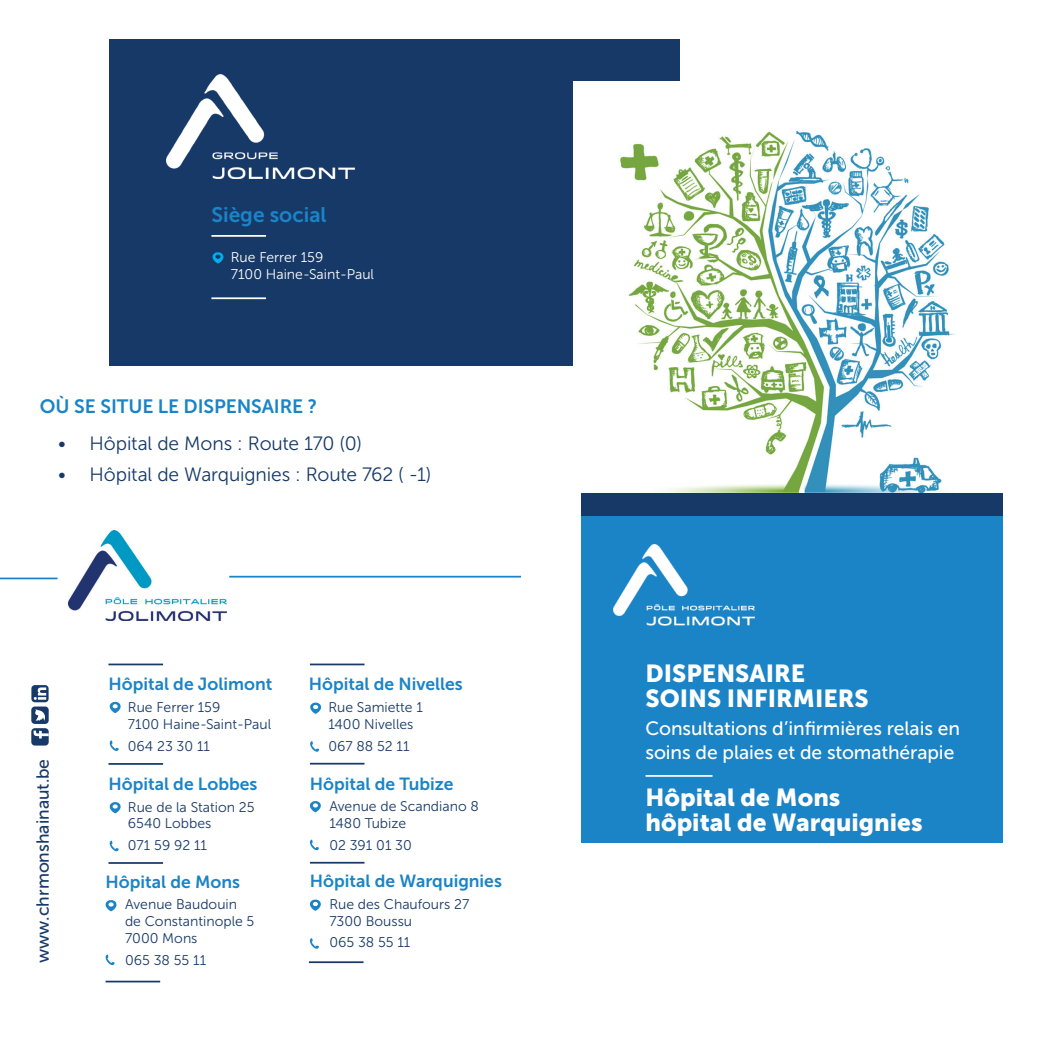
<style>
.page{position:relative;width:1042px;height:1042px;background:#fff}
.page>*{position:absolute;margin:0;border:0;box-sizing:border-box;transform-origin:0 0}
.t1{font:24.5px/24.5px "Museo Sans 900";color:#fff}
.t2{font:21px "Museo Sans 700";color:#1b84c6}
.t3{font:19.25px/24.5px "Museo Sans 500";letter-spacing:-.005em;color:#fff}
.t4{font:19.25px "Museo Sans 300";letter-spacing:-.005em;color:#173968}
.t5{font:19.25px "Museo Sans 700";letter-spacing:-.005em;color:#1b84c6}
.t6{font:17.5px "Museo Sans 700";color:#1b84c6}
.t7{font:17.5px "Museo Sans 500";color:#173968}
.t8{font:14px/16.8px "Museo Sans 300";color:#173968}
.t9{font:14px/16.8px "Museo Sans 300";color:#fff}
</style>
<div class="page">
<div style="left:110px;top:40px;width:570px;height:326px;background:#173968"></div>
<svg style="left:212px;top:252px;width:11px;height:12px"></svg>
<hr style="left:211px;top:235px;width:55px;height:2px;background:#fff">
<hr style="left:211px;top:297px;width:55px;height:2px;background:#fff">
<img style="left:166px;top:75px;width:188px;height:104px">
<img style="left:68px;top:530px;width:159px;height:91px">
<div style="left:31px;top:728px;width:18px;height:17px;background:#173968;border-radius:4px"></div>
<svg style="left:34px;top:730px;width:15px;height:8px"></svg>
<div style="left:31px;top:706px;width:18px;height:18px;background:#173968;border-radius:4px"></div>
<svg style="left:35px;top:709px;width:10px;height:12px"></svg>
<div style="left:31px;top:685px;width:18px;height:17px;background:#173968;border-radius:4px"></div>
<svg style="left:34px;top:687px;width:12px;height:13px"></svg>
<hr style="left:0;top:577px;width:58px;height:2px;background:#1b84c6">
<hr style="left:229px;top:576px;width:292px;height:1px;background:#1b84c6">
<hr style="left:310px;top:763px;width:54px;height:1px;background:#173968">
<hr style="left:310px;top:862px;width:54px;height:1px;background:#173968">
<hr style="left:310px;top:663px;width:54px;height:2px;background:#173968">
<hr style="left:108px;top:763px;width:55px;height:2px;background:#173968">
<hr style="left:108px;top:862px;width:55px;height:2px;background:#173968">
<hr style="left:108px;top:663px;width:55px;height:2px;background:#173968">
<hr style="left:309px;top:961px;width:54px;height:2px;background:#173968">
<svg style="left:109px;top:701px;width:12px;height:12px"></svg>
<svg style="left:110px;top:740px;width:9px;height:11px"></svg>
<svg style="left:310px;top:801px;width:11px;height:12px"></svg>
<svg style="left:310px;top:839px;width:9px;height:11px"></svg>
<svg style="left:310px;top:899px;width:11px;height:12px"></svg>
<svg style="left:310px;top:938px;width:9px;height:11px"></svg>
<img style="left:573px;top:81px;width:382px;height:412px">
<svg style="left:109px;top:802px;width:12px;height:12px"></svg>
<svg style="left:110px;top:840px;width:9px;height:11px"></svg>
<svg style="left:310px;top:702px;width:11px;height:12px"></svg>
<svg style="left:310px;top:741px;width:9px;height:11px"></svg>
<hr style="left:106px;top:980px;width:54px;height:2px;background:#173968">
<svg style="left:105px;top:900px;width:12px;height:12px"></svg>
<svg style="left:106px;top:954px;width:9px;height:11px"></svg>
<div style="left:581px;top:516px;width:422px;height:326px;background:#1b84c6"></div>
<img style="left:613px;top:544px;width:141px;height:81px">
<div style="left:581px;top:493px;width:422px;height:23px;background:#173968"></div>
<hr style="left:645px;top:775px;width:67px;height:2px;background:#fff">
<h2 class="t2" style="left:211px;top:203px;width:117px">Siège social</h2>
<p class="t9" style="left:231px;top:249px;width:145px">Rue Ferrer 159<br>7100 Haine-Saint-Paul</p>
<h3 class="t5" style="left:40px;top:396px;width:278px">OÙ SE SITUE LE DISPENSAIRE ?</h3>
<h3 class="t4" style="left:58px;top:433px;width:305px">• Hôpital de Mons : Route 170 (0)</h3>
<h3 class="t4" style="left:58px;top:464px;width:375px">• Hôpital de Warquignies : Route 762 ( -1)</h3>
<p class="t7" style="left:33px;top:963px;width:206px;rotate:-90deg">www.chrmonshainaut.be</p>
<p class="t6" style="left:108px;top:674px;width:165px">Hôpital de Jolimont</p>
<p class="t8" style="left:128px;top:699px;width:145px">Rue Ferrer 159<br>7100 Haine-Saint-Paul</p>
<p class="t8" style="left:128px;top:737px;width:84px">064 23 30 11</p>
<p class="t6" style="left:108px;top:774px;width:150px">Hôpital de Lobbes</p>
<p class="t8" style="left:128px;top:798px;width:128px">Rue de la Station 25<br>6540 Lobbes</p>
<p class="t8" style="left:128px;top:837px;width:81px">071 59 92 11</p>
<p class="t6" style="left:106px;top:872px;width:136px">Hôpital de Mons</p>
<p class="t8" style="left:125px;top:896px;width:131px">Avenue Baudouin de Constantinople 5<br>7000 Mons</p>
<p class="t8" style="left:125px;top:951px;width:83px">065 38 55 11</p>
<p class="t6" style="left:309px;top:674px;width:155px">Hôpital de Nivelles</p>
<p class="t8" style="left:328px;top:699px;width:96px">Rue Samiette 1<br>1400 Nivelles</p>
<p class="t8" style="left:328px;top:737px;width:83px">067 88 52 11</p>
<p class="t6" style="left:310px;top:774px;width:145px">Hôpital de Tubize</p>
<p class="t8" style="left:329px;top:798px;width:151px">Avenue de Scandiano 8<br>1480 Tubize</p>
<p class="t8" style="left:329px;top:837px;width:84px">02 391 01 30</p>
<p class="t6" style="left:310px;top:871px;width:193px">Hôpital de Warquignies</p>
<p class="t8" style="left:329px;top:896px;width:141px">Rue des Chaufours 27<br>7300 Boussu</p>
<p class="t8" style="left:329px;top:934px;width:83px">065 38 55 11</p>
<h1 class="t1" style="left:645px;top:661px;width:225px">DISPENSAIRE<br>SOINS INFIRMIERS</h1>
<h3 class="t3" style="left:645px;top:716px;width:316px">Consultations d’infirmières relais en soins de plaies et de stomathérapie</h3>
<h1 class="t1" style="left:645px;top:785px;width:279px">Hôpital de Mons hôpital de Warquignies</h1>
</div>
